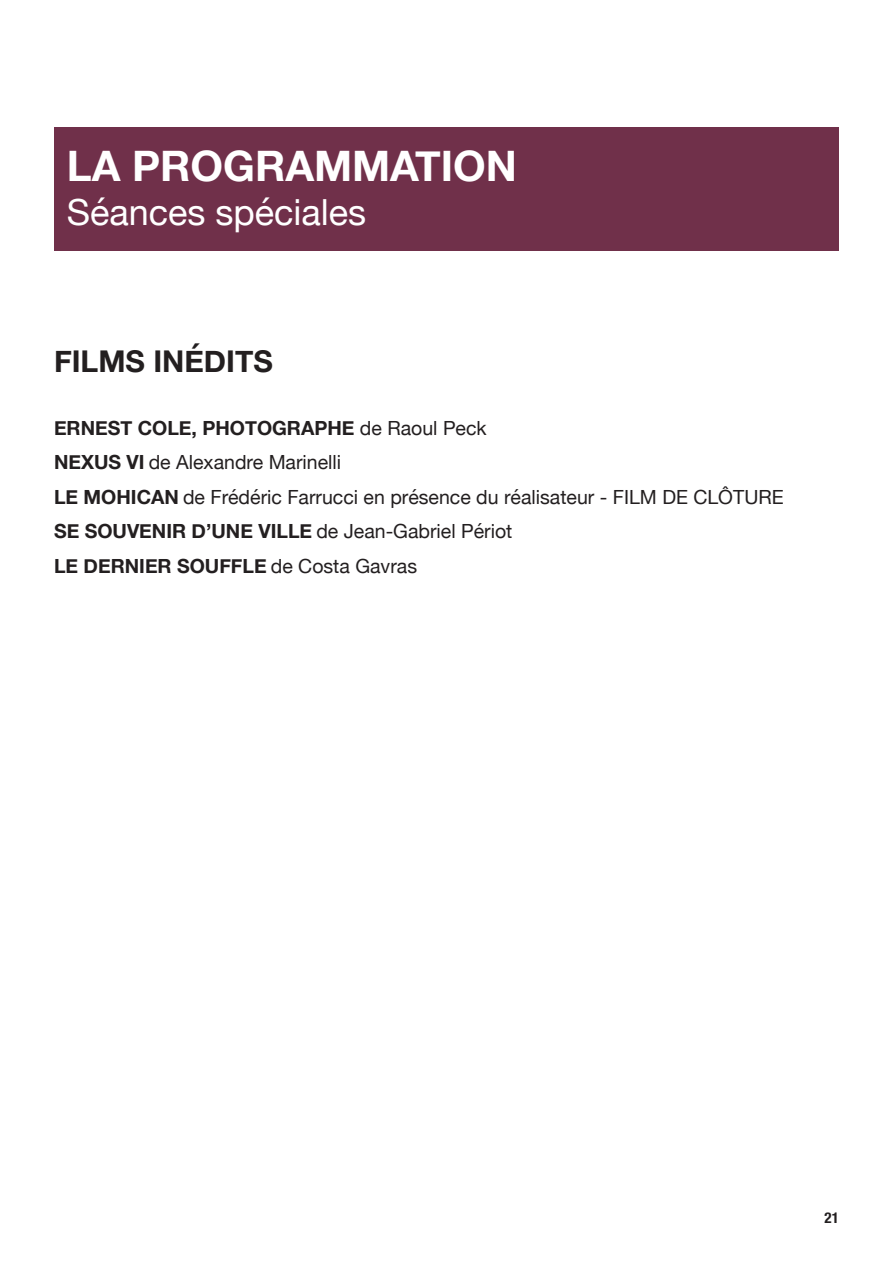
<style>
.page{position:relative;width:893px;height:1263px;background:#fff}
.page>*{position:absolute;margin:0;border:0;box-sizing:border-box;transform-origin:0 0}
.t1{font:700 42px "Helvetica Neue";color:#fff}
.t2{font:36px "Helvetica Neue";color:#fff}
.t3{font:700 30px "Helvetica Neue";color:#231f20}
.t4{font:19.5px/34.5px "Helvetica Neue";color:#231f20}
.t5{font:700 condensed 15px "Helvetica Neue";color:#231f20}
.s1{font-weight:700}
</style>
<div class="page">
<div style="left:54px;top:127px;width:785px;height:124px;background:#70304a"></div>
<h1 class="t1" style="left:67px;top:133px;width:452px">LA PROGRAMMATION</h1>
<h2 class="t2" style="left:67px;top:186px;width:301px">Séances spéciales</h2>
<h3 class="t3" style="left:54px;top:337px;width:220px">FILMS INÉDITS</h3>
<p class="t4" style="left:54px;top:411px;width:731px"><span class="s1">ERNEST COLE, PHOTOGRAPHE</span> de Raoul Peck<br><span class="s1">NEXUS VI</span> de Alexandre Marinelli<br><span class="s1">LE MOHICAN</span> de Frédéric Farrucci en présence du réalisateur - FILM DE CLÔTURE <span class="s1">SE SOUVENIR D’UNE VILLE</span> de Jean-Gabriel Périot<br><span class="s1">LE DERNIER SOUFFLE</span> de Costa Gavras</p>
<p class="t5" style="left:825px;top:1205px;width:16px">21</p>
</div>
